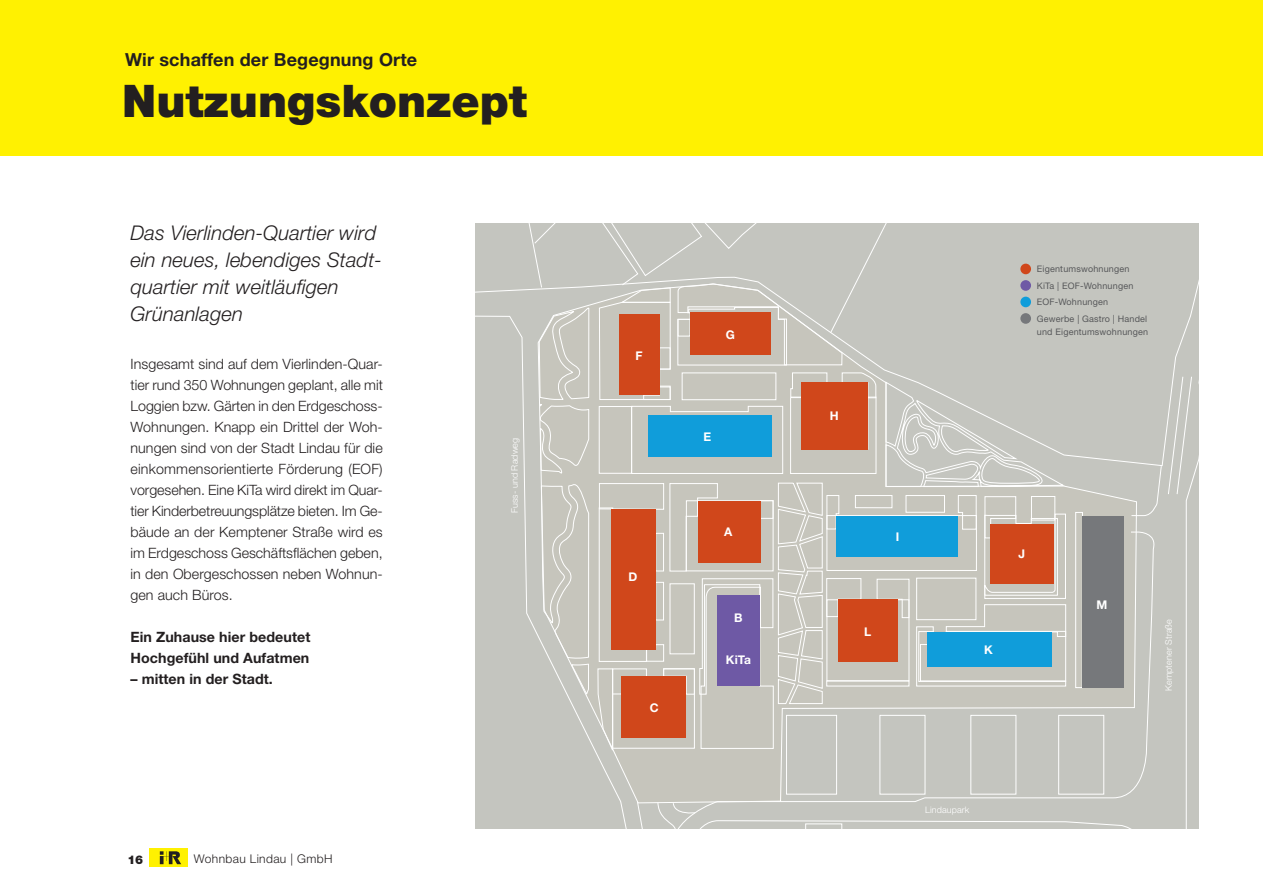
<style>
.page{position:relative;width:1263px;height:893px;background:#fff}
.page>*{position:absolute;margin:0;border:0;box-sizing:border-box;transform-origin:0 0}
.t1{font:900 45px "Helvetica Neue LT Std";color:#231f20}
.t2{font:italic 300 20.25px/27px "Helvetica Neue LT Std";letter-spacing:.005em;color:#231f20}
.t3{font:700 18px "Helvetica Neue LT Std";letter-spacing:.01em;color:#231f20}
.t4{font:300 14.25px/21px "Helvetica Neue LT Std";letter-spacing:.005em;color:#231f20;text-align:justify}
.t5{font:700 14.25px/21px "Helvetica Neue LT Std";letter-spacing:.005em;color:#231f20}
.t6{font:300 12px "Helvetica Neue LT Std";letter-spacing:.03em;color:#231f20}
.t7{font:700 12px "Helvetica Neue LT Std";color:#fff}
.t8{font:900 12px "Helvetica Neue LT Std";color:#231f20}
.t9{font:9px/16.5px "Helvetica Neue LT Std";letter-spacing:.02em;color:#57585a}
.t10{font:300 9px "Helvetica Neue LT Std";letter-spacing:.01em;color:#fff}
</style>
<div class="page">
<div style="left:0;top:0;width:1263px;height:156px;background:#fff101"></div>
<div style="left:150px;top:848px;width:38px;height:19px;background:#fff101"></div>
<svg style="left:160px;top:851px;width:21px;height:13px"></svg>
<div style="left:475px;top:223px;width:726px;height:606px;background:#c4c5bf"></div>
<div style="left:1075px;top:512px;width:8px;height:176px;border:1px solid #fff"></div>
<svg style="left:1185px;top:280px;width:14px;height:549px"></svg>
<svg style="left:764px;top:531px;width:391px;height:270px"></svg>
<svg style="left:637px;top:801px;width:495px;height:28px"></svg>
<svg style="left:1131px;top:376px;width:61px;height:140px"></svg>
<div style="left:1199px;top:198px;width:64px;height:695px;background:#fff"></div>
<div style="left:1082px;top:516px;width:41px;height:171px;background:#76787b"></div>
<svg style="left:524px;top:223px;width:542px;height:531px"></svg>
<div style="left:621px;top:676px;width:65px;height:62px;background:#d0471b"></div>
<p class="t3" style="left:125px;top:48px;width:294px">Wir schaffen der Begegnung Orte</p>
<h1 class="t1" style="left:122px;top:74px;width:406px">Nutzungskonzept</h1>
<h2 class="t2" style="left:130px;top:219px;width:253px">Das Vierlinden-Quartier wird ein neues, lebendiges Stadt&shy;quartier mit weitläufigen<br>Grünanlagen</h2>
<p class="t4" style="left:130px;top:353px;width:254px">Insgesamt sind auf dem Vierlinden-Quar&shy;tier rund 350 Wohnungen geplant, alle mit Loggien bzw. Gärten in den Erdgeschoss-Wohnungen. Knapp ein Drittel der Woh&shy;nungen sind von der Stadt Lindau für die einkommensorientierte Förderung (EOF) vorgesehen. Eine KiTa wird direkt im Quar&shy;tier Kinderbetreuungsplätze bieten. Im Ge&shy;bäude an der Kemptener Straße wird es im Erdgeschoss Geschäftsflächen geben, in den Obergeschossen neben Wohnun&shy;gen auch Büros.</p>
<p class="t5" style="left:130px;top:626px;width:181px">Ein Zuhause hier bedeutet<br>Hochgefühl und Aufatmen</p>
<p class="t5" style="left:130px;top:668px;width:144px">– mitten in der Stadt.</p>
<p class="t8" style="left:128px;top:852px;width:17px">16</p>
<p class="t6" style="left:194px;top:852px;width:140px">Wohnbau Lindau | GmbH</p>
<p class="t10" style="left:509px;top:513px;width:77px;rotate:-90deg">Fuss- und Radweg</p>
<p class="t7" style="left:635px;top:348px;width:9px">F</p>
<p class="t7" style="left:628px;top:569px;width:10px">D</p>
<p class="t7" style="left:650px;top:700px;width:10px">C</p>
<p class="t7" style="left:726px;top:327px;width:11px">G</p>
<p class="t7" style="left:703px;top:430px;width:9px">E</p>
<p class="t7" style="left:724px;top:524px;width:10px">A</p>
<p class="t7" style="left:734px;top:611px;width:10px">B</p>
<p class="t7" style="left:726px;top:653px;width:27px">KiTa</p>
<p class="t7" style="left:830px;top:408px;width:10px">H</p>
<p class="t7" style="left:896px;top:529px;width:5px">I</p>
<p class="t7" style="left:864px;top:624px;width:9px">L</p>
<p class="t9" style="left:1037px;top:260px;width:112px">Eigentumswohnungen<br>KiTa | EOF-Wohnungen<br>EOF-Wohnungen<br>Gewerbe | Gastro | Handel</p>
<p class="t9" style="left:1037px;top:323px;width:113px">und Eigentumswohnungen</p>
<p class="t7" style="left:1018px;top:547px;width:8px">J</p>
<p class="t7" style="left:984px;top:642px;width:10px">K</p>
<p class="t7" style="left:1096px;top:597px;width:12px">M</p>
<p class="t10" style="left:1163px;top:691px;width:74px;rotate:-90deg">Kemptener Straße</p>
<p class="t10" style="left:925px;top:804px;width:45px">Lindaupark</p>
</div>
